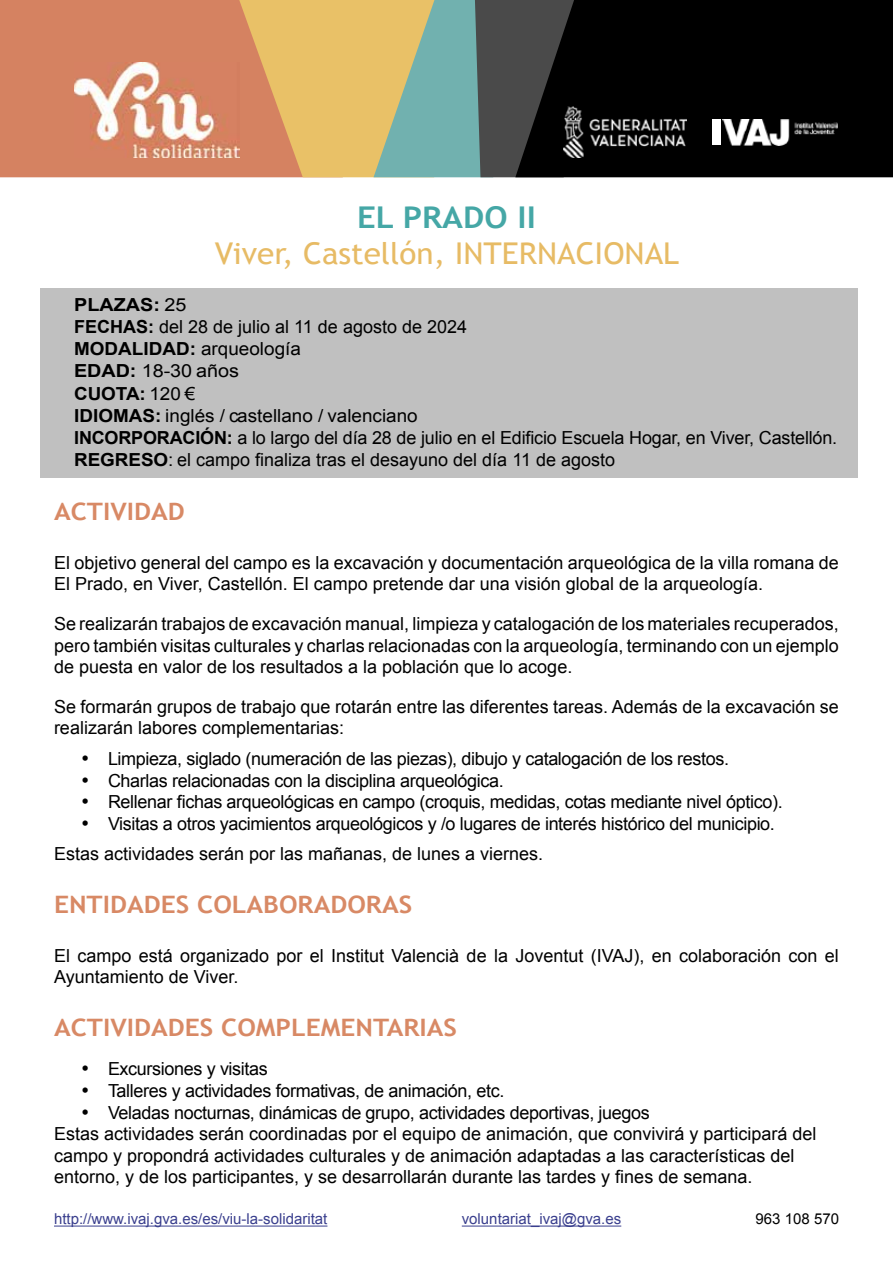
<style>
.page{position:relative;width:893px;height:1263px;background:#fff}
.page>*{position:absolute;margin:0;border:0;box-sizing:border-box;transform-origin:0 0}
.t1{font:30px "Trebuchet MS";color:#e7bb65;scale:1.05 1}
.t2{font:700 30px "Trebuchet MS";color:#45a7a6;scale:1.1 1}
.t3{font:700 24px "Trebuchet MS";color:#d88965;scale:1.1 1}
.t4{font:18px/21.6px "Arial";color:#000}
.t5{font:18px/30.6px "Arial";letter-spacing:-.02em;color:#000}
.t6{font:18px/22.2px "Arial";color:#000;scale:1.1 1}
.t7{font:15px "Arial";color:#3a3f8e}
.t8{font:15px "Arial";color:#000}
.s1{font-weight:700}
</style>
<div class="page">
<div style="left:0;top:0;width:239px;height:177px;background:#d58261"></div>
<svg style="left:239px;top:0;width:236px;height:177px;background:#c2b37b"></svg>
<svg style="left:475px;top:0;width:40px;height:177px;background:#4c5050"></svg>
<svg style="left:515px;top:0;width:378px;height:177px;background:#080808"></svg>
<img style="left:74px;top:63px;width:165px;height:94px">
<img style="left:563px;top:107px;width:124px;height:51px">
<div style="left:712px;top:119px;width:9px;height:26px;background:#fff"></div>
<img style="left:723px;top:119px;width:115px;height:26px">
<hr style="left:54px;top:1226px;width:273px;height:1px;background:#3a3f8e">
<hr style="left:462px;top:1226px;width:159px;height:1px;background:#3a3f8e">
<div style="left:40px;top:288px;width:817px;height:189px;background:#c0c0c0"></div>
<h1 class="t2" style="left:357px;top:199px;width:164px">EL PRADO II</h1>
<h1 class="t1" style="left:215px;top:236px;width:444px">Viver, Castellón, INTERNACIONAL</h1>
<p class="t6" style="left:74px;top:293px;width:695px"><span class="s1">PLAZAS:</span> 25<br><span class="s1">FECHAS:</span> del 28 de julio al 11 de agosto de 2024<br><span class="s1">MODALIDAD:</span> arqueología<br><span class="s1">EDAD:</span> 18-30 años<br><span class="s1">CUOTA:</span> 120 €<br><span class="s1">IDIOMAS:</span> inglés / castellano / valenciano<br><span class="s1">INCORPORACIÓN:</span> a lo largo del día 28 de julio en el Edificio Escuela Hogar, en Viver, Castellón.<br><span class="s1">REGRESO</span>: el campo finaliza tras el desayuno del día 11 de agosto</p>
<h2 class="t3" style="left:54px;top:497px;width:120px">ACTIVIDAD</h2>
<p class="t4" style="left:54px;top:552px;width:786px">El objetivo general del campo es la excavación y documentación arqueológica de la villa romana de<br>El Prado, en Viver, Castellón. El campo pretende dar una visión global de la arqueología.</p>
<p class="t4" style="left:54px;top:613px;width:786px;text-align:justify">Se realizarán trabajos de excavación manual, limpieza y catalogación de los materiales recuperados, pero también visitas culturales y charlas relacionadas con la arqueología, terminando con un ejemplo de puesta en valor de los resultados a la población que lo acoge.</p>
<p class="t4" style="left:54px;top:696px;width:786px">Se formarán grupos de trabajo que rotarán entre las diferentes tareas. Además de la excavación se realizarán labores complementarias:</p>
<p class="t5" style="left:81px;top:744px;width:650px">• Limpieza, siglado (numeración de las piezas), dibujo y catalogación de los restos.</p>
<p class="t5" style="left:81px;top:765px;width:424px">• Charlas relacionadas con la disciplina arqueológica.</p>
<p class="t5" style="left:81px;top:787px;width:703px">• Rellenar fichas arqueológicas en campo (croquis, medidas, cotas mediante nivel óptico).</p>
<p class="t5" style="left:54px;top:808px;width:722px;text-indent:27px">• Visitas a otros yacimientos arqueológicos y /o lugares de interés histórico del municipio.<br>Estas actividades serán por las mañanas, de lunes a viernes.</p>
<h2 class="t3" style="left:54px;top:889px;width:327px">ENTIDADES COLABORADORAS</h2>
<p class="t4" style="left:54px;top:945px;width:786px">El campo está organizado por el Institut Valencià de la Joventut (IVAJ), en colaboración con el<br>Ayuntamiento de Viver.</p>
<h2 class="t3" style="left:54px;top:1012px;width:368px">ACTIVIDADES COMPLEMENTARIAS</h2>
<p class="t5" style="left:81px;top:1054px;width:188px">• Excursiones y visitas</p>
<p class="t5" style="left:81px;top:1075px;width:425px">• Talleres y actividades formativas, de animación, etc.</p>
<p class="t4" style="left:54px;top:1101px;width:764px;text-indent:27px">• Veladas nocturnas, dinámicas de grupo, actividades deportivas, juegos<br>Estas actividades serán coordinadas por el equipo de animación, que convivirá y participará del campo y propondrá actividades culturales y de animación adaptadas a las características del entorno, y de los participantes, y se desarrollarán durante las tardes y fines de semana.</p>
<p class="t7" style="left:54px;top:1209px;width:275px">http://www.ivaj.gva.es/es/viu-la-solidaritat</p>
<p class="t7" style="left:462px;top:1209px;width:161px">voluntariat_ivaj@gva.es</p>
<p class="t8" style="left:756px;top:1209px;width:85px">963 108 570</p>
</div>
